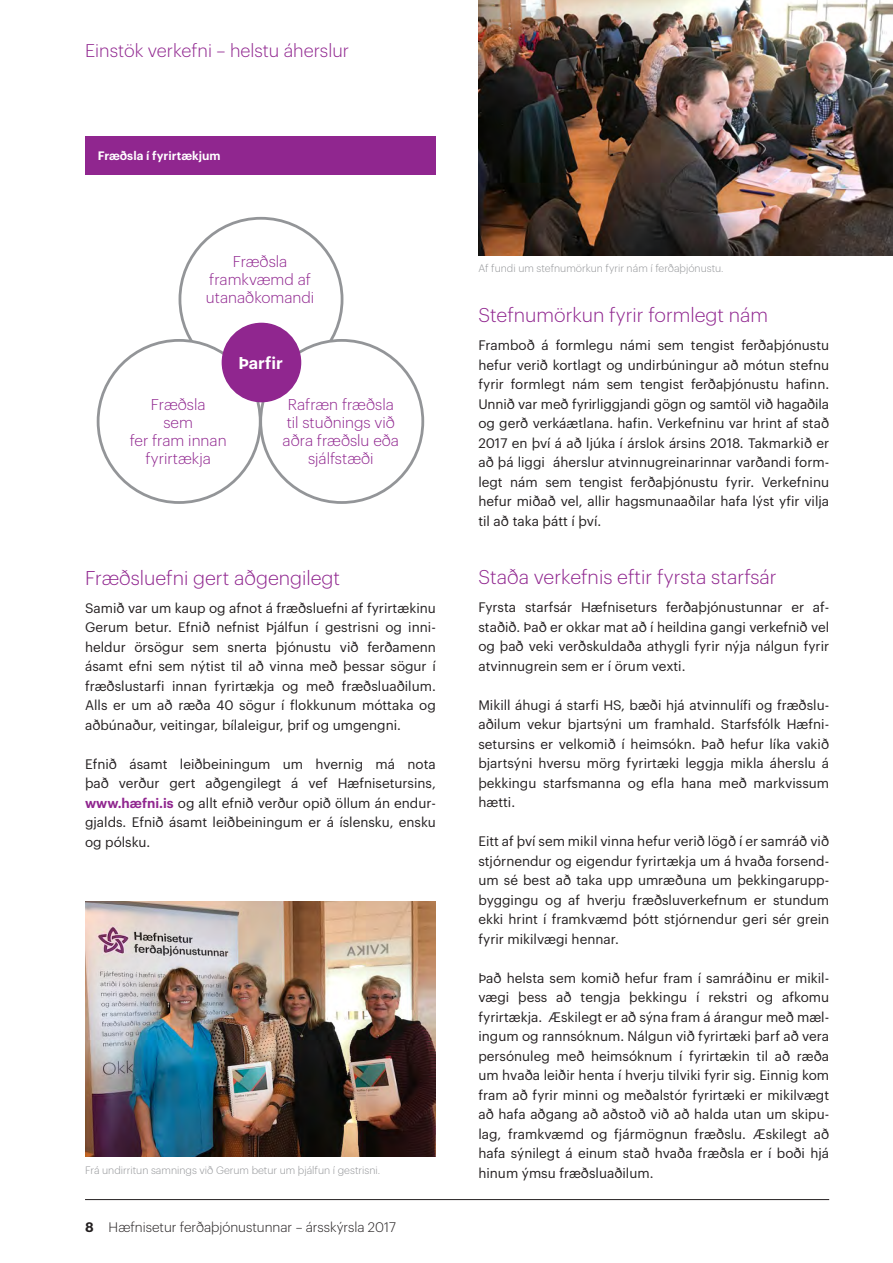
<style>
.page{position:relative;width:893px;height:1263px;background:#fff}
.page>*{position:absolute;margin:0;border:0;box-sizing:border-box;transform-origin:0 0}
.t1{font:300 19.5px "Graphik LC";color:#90268f}
.t2{font:300 18px "Graphik LC";color:#90268f}
.t3{font:600 16.8px "Graphik LC";color:#fff}
.t4{font:300 15.3px/18.1px "Graphik LC";color:#90268f;text-align:center}
.t5{font:13.5px/19.5px "Graphik LC";color:#231f20;text-align:justify}
.t6{font:300 13.5px "Graphik LC";color:#231f20}
.t7{font:600 12px "Graphik LC";color:#fff}
.t8{font:300 10.5px "Graphik LC";color:#939598}
.s1{font-weight:600;color:#90268f}
.s2{font-weight:600}
</style>
<div class="page">
<hr style="left:85px;top:1199px;width:744px;height:1px;background:#231f20">
<img style="left:478px;top:0;width:415px;height:255px">
<div style="left:97px;top:339px;width:165px;height:165px;border:3px solid #939598;border-radius:50%"></div>
<div style="left:222px;top:323px;width:78px;height:78px;background:#90268f;border-radius:50%"></div>
<div style="left:222px;top:323px;width:79px;height:79px;border:2px solid #90268f;border-radius:50%"></div>
<img style="left:85px;top:901px;width:351px;height:256px">
<div style="left:85px;top:136px;width:351px;height:38px;background:#90268f"></div>
<h2 class="t2" style="left:85px;top:38px;width:265px">Einstök verkefni – helstu áherslur</h2>
<p class="t7" style="left:98px;top:147px;width:124px">Fræðsla í fyrirtækjum</p>
<p class="t4" style="left:206px;top:251px;width:110px">Fræðsla framkvæmd af utanaðkomandi</p>
<p class="t4" style="left:130px;top:394px;width:98px">Fræðsla<br>sem<br>fer fram innan fyrirtækja</p>
<p class="t3" style="left:238px;top:350px;width:46px">Þarfir</p>
<p class="t4" style="left:283px;top:394px;width:118px">Rafræn fræðsla til stuðnings við aðra fræðslu eða sjálfstæði</p>
<h1 class="t1" style="left:85px;top:563px;width:257px">Fræðsluefni gert aðgengilegt</h1>
<p class="t5" style="left:85px;top:597px;width:352px">Samið var um kaup og afnot á fræðsluefni af fyrirtækinu Gerum betur. Efnið nefnist Þjálfun í gestrisni og inni&shy;heldur örsögur sem snerta þjónustu við ferðamenn ásamt efni sem nýtist til að vinna með þessar sögur í fræðslustarfi innan fyrirtækja og með fræðsluaðilum.<br>Alls er um að ræða 40 sögur í flokkunum móttaka og aðbúnaður, veitingar, bílaleigur, þrif og umgengni.</p>
<p class="t5" style="left:85px;top:753px;width:352px">Efnið ásamt leiðbeiningum um hvernig má nota það verður gert aðgengilegt á vef Hæfnisetursins, <span class="s1">www.hæfni.is</span> og allt efnið verður opið öllum án endur&shy;gjalds. Efnið ásamt leiðbeiningum er á íslensku, ensku og pólsku.</p>
<p class="t8" style="left:85px;top:1162px;width:297px">Frá undirritun samnings við Gerum betur um þjálfun í gestrisni.</p>
<p class="t6" style="left:85px;top:1217px;width:312px"><span class="s2">8</span> Hæfnisetur ferðaþjónustunnar – ársskýrsla 2017</p>
<p class="t8" style="left:478px;top:261px;width:247px">Af fundi um stefnumörkun fyrir nám í ferðaþjónustu.</p>
<h1 class="t1" style="left:478px;top:301px;width:291px">Stefnumörkun fyrir formlegt nám</h1>
<p class="t5" style="left:478px;top:334px;width:352px">Framboð á formlegu námi sem tengist ferðaþjónustu hefur verið kortlagt og undirbúningur að mótun stefnu fyrir formlegt nám sem tengist ferðaþjónustu hafinn.<br>Unnið var með fyrirliggjandi gögn og samtöl við hagaðila og gerð verkáætlana. hafin. Verkefninu var hrint af stað 2017 en því á að ljúka í árslok ársins 2018. Takmarkið er að þá liggi áherslur atvinnugreinarinnar varðandi form&shy;legt nám sem tengist ferðaþjónustu fyrir. Verkefninu hefur miðað vel, allir hagsmunaaðilar hafa lýst yfir vilja til að taka þátt í því.</p>
<h1 class="t1" style="left:478px;top:563px;width:300px">Staða verkefnis eftir fyrsta starfsár</h1>
<p class="t5" style="left:478px;top:596px;width:352px">Fyrsta starfsár Hæfniseturs ferðaþjónustunnar er af&shy;staðið. Það er okkar mat að í heildina gangi verkefnið vel og það veki verðskuldaða athygli fyrir nýja nálgun fyrir atvinnugrein sem er í örum vexti.</p>
<p class="t5" style="left:478px;top:694px;width:352px">Mikill áhugi á starfi HS, bæði hjá atvinnulífi og fræðslu&shy;aðilum vekur bjartsýni um framhald. Starfsfólk Hæfni&shy;setursins er velkomið í heimsókn. Það hefur líka vakið bjartsýni hversu mörg fyrirtæki leggja mikla áherslu á þekkingu starfsmanna og efla hana með markvissum hætti.</p>
<p class="t5" style="left:478px;top:830px;width:352px">Eitt af því sem mikil vinna hefur verið lögð í er samráð við stjórnendur og eigendur fyrirtækja um á hvaða forsend&shy;um sé best að taka upp umræðuna um þekkingarupp&shy;byggingu og af hverju fræðsluverkefnum er stundum ekki hrint í framkvæmd þótt stjórnendur geri sér grein fyrir mikilvægi hennar.</p>
<p class="t5" style="left:478px;top:967px;width:352px">Það helsta sem komið hefur fram í samráðinu er mikil&shy;vægi þess að tengja þekkingu í rekstri og afkomu fyrirtækja. Æskilegt er að sýna fram á árangur með mæl&shy;ingum og rannsóknum. Nálgun við fyrirtæki þarf að vera persónuleg með heimsóknum í fyrirtækin til að ræða um hvaða leiðir henta í hverju tilviki fyrir sig. Einnig kom fram að fyrir minni og meðalstór fyrirtæki er mikilvægt að hafa aðgang að aðstoð við að halda utan um skipu&shy;lag, framkvæmd og fjármögnun fræðslu. Æskilegt að hafa sýnilegt á einum stað hvaða fræðsla er í boði hjá hinum ýmsu fræðsluaðilum.</p>
</div>
